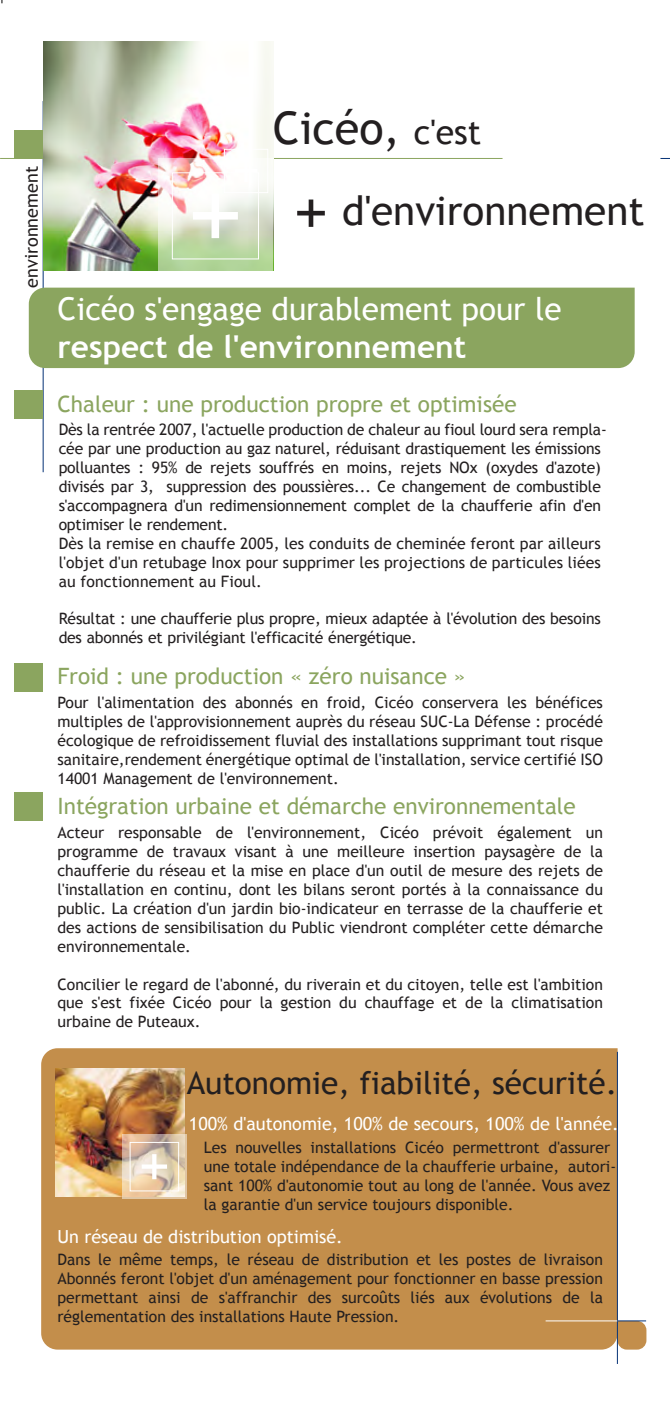
<style>
.page{position:relative;width:670px;height:1416px;background:#fff}
.page>*{position:absolute;margin:0;border:0;box-sizing:border-box;transform-origin:0 0}
.t1{font:45px "Trebuchet MS";color:#231f20}
.t2{font:40.5px "Trebuchet MS";color:#231f20}
.t3{font:31.5px "Trebuchet MS";color:#fff}
.t4{font:31.5px "Trebuchet MS";color:#231f20}
.t5{font:700 31.5px "Trebuchet MS";color:#fff}
.t6{font:22.5px "Trebuchet MS";color:#8ba55f}
.t7{font:18px "Trebuchet MS";color:#fff}
.t8{font:18px "Trebuchet MS";color:#231f20}
.t9{font:15.75px/18.9px "Trebuchet MS";color:#231f20;text-align:justify}
.s1{font-size:33.75px}
.s2{font-size:67.5px}
</style>
<div class="page">
<div style="left:41px;top:1048px;width:576px;height:302px;background:#c38e4b"></div>
<hr style="left:43px;top:101px;width:1px;height:371px;background:#053276">
<hr style="left:617px;top:1052px;width:1px;height:312px;background:#053276">
<hr style="left:545px;top:1320px;width:72px;height:1px;background:#fff">
<svg style="left:617px;top:1320px;width:29px;height:30px"></svg>
<hr style="left:0;top:158px;width:43px;height:1px;background:#8ba55f">
<hr style="left:258px;top:158px;width:244px;height:1px;background:#8ba55f">
<div style="left:14px;top:130px;width:29px;height:28px;background:#8ba55f"></div>
<div style="left:14px;top:391px;width:29px;height:28px;background:#8ba55f"></div>
<div style="left:14px;top:663px;width:29px;height:29px;background:#8ba55f"></div>
<div style="left:14px;top:792px;width:29px;height:29px;background:#8ba55f"></div>
<div style="left:29px;top:288px;width:605px;height:80px;background:#8ba55f"></div>
<img style="left:44px;top:41px;width:229px;height:230px">
<img style="left:55px;top:1068px;width:129px;height:129px">
<svg style="left:158px;top:158px;width:115px;height:113px"></svg>
<svg style="left:193px;top:194px;width:45px;height:44px"></svg>
<div style="left:172px;top:173px;width:87px;height:86px;border:1px solid #fff"></div>
<svg style="left:235px;top:160px;width:22px;height:22px"></svg>
<div style="left:224px;top:149px;width:44px;height:44px;border:1px solid #fff"></div>
<svg style="left:122px;top:1134px;width:65px;height:65px;background:#dcc5ab"></svg>
<svg style="left:142px;top:1154px;width:25px;height:25px"></svg>
<div style="left:130px;top:1142px;width:49px;height:49px;border:1px solid #fff"></div>
<p class="t8" style="left:21px;top:288px;width:123px;rotate:-90deg">environnement</p>
<h1 class="t1" style="left:273px;top:102px;width:210px">Cicéo, <span class="s1">c'est</span></h1>
<h2 class="t2" style="left:293px;top:187px;width:353px"><span class="s2">+</span> d'environnement</h2>
<h3 class="t3" style="left:57px;top:290px;width:505px">Cicéo s'engage durablement pour le</h3>
<h3 class="t5" style="left:57px;top:327px;width:410px">respect de l'environnement</h3>
<h3 class="t6" style="left:57px;top:390px;width:460px">Chaleur : une production propre et optimisée</h3>
<p class="t9" style="left:59px;top:421px;width:550px;text-align:left">Dès la rentrée 2007, l'actuelle production de chaleur au fioul lourd sera rempla&shy;cée par une production au gaz naturel, réduisant drastiquement les émissions polluantes : 95% de rejets souffrés en moins, rejets NOx (oxydes d'azote) divisés par 3, suppression des poussières... Ce changement de combustible s'accompagnera d'un redimensionnement complet de la chaufferie afin d'en optimiser le rendement.<br>Dès la remise en chauffe 2005, les conduits de cheminée feront par ailleurs l'objet d'un retubage Inox pour supprimer les projections de particules liées au fonctionnement au Fioul.</p>
<p class="t9" style="left:59px;top:610px;width:543px">Résultat : une chaufferie plus propre, mieux adaptée à l'évolution des besoins des abonnés et privilégiant l'efficacité énergétique.</p>
<h3 class="t6" style="left:57px;top:663px;width:410px">Froid : une production « zéro nuisance »</h3>
<p class="t9" style="left:57px;top:693px;width:547px">Pour l'alimentation des abonnés en froid, Cicéo conservera les bénéfices multiples de l'approvisionnement auprès du réseau SUC-La Défense : procédé écologique de refroidissement fluvial des installations supprimant tout risque sanitaire,rendement énergétique optimal de l'installation, service certifié ISO 14001 Management de l'environnement.</p>
<h3 class="t6" style="left:57px;top:792px;width:520px">Intégration urbaine et démarche environnementale</h3>
<p class="t9" style="left:57px;top:823px;width:547px">Acteur responsable de l'environnement, Cicéo prévoit également un programme de travaux visant à une meilleure insertion paysagère de la chaufferie du réseau et la mise en place d'un outil de mesure des rejets de l'installation en continu, dont les bilans seront portés à la connaissance du public. La création d'un jardin bio-indicateur en terrasse de la chaufferie et des actions de sensibilisation du Public viendront compléter cette démarche environnementale.</p>
<p class="t9" style="left:57px;top:975px;width:547px">Concilier le regard de l'abonné, du riverain et du citoyen, telle est l'ambition que s'est fixée Cicéo pour la gestion du chauffage et de la climatisation urbaine de Puteaux.</p>
<h3 class="t4" style="left:187px;top:1064px;width:432px">Autonomie, fiabilité, sécurité.</h3>
<p class="t7" style="left:189px;top:1112px;width:431px">100% d'autonomie, 100% de secours, 100% de l'année.</p>
<p class="t9" style="left:204px;top:1138px;width:414px;text-align:left">Les nouvelles installations Cicéo permettront d'assurer une totale indépendance de la chaufferie urbaine, autori&shy;sant 100% d'autonomie tout au long de l'année. Vous avez la garantie d'un service toujours disponible.</p>
<p class="t7" style="left:57px;top:1226px;width:287px">Un réseau de distribution optimisé.</p>
<p class="t9" style="left:57px;top:1250px;width:547px">Dans le même temps, le réseau de distribution et les postes de livraison Abonnés feront l'objet d'un aménagement pour fonctionner en basse pression permettant ainsi de s'affranchir des surcoûts liés aux évolutions de la réglementation des installations Haute Pression.</p>
</div>
